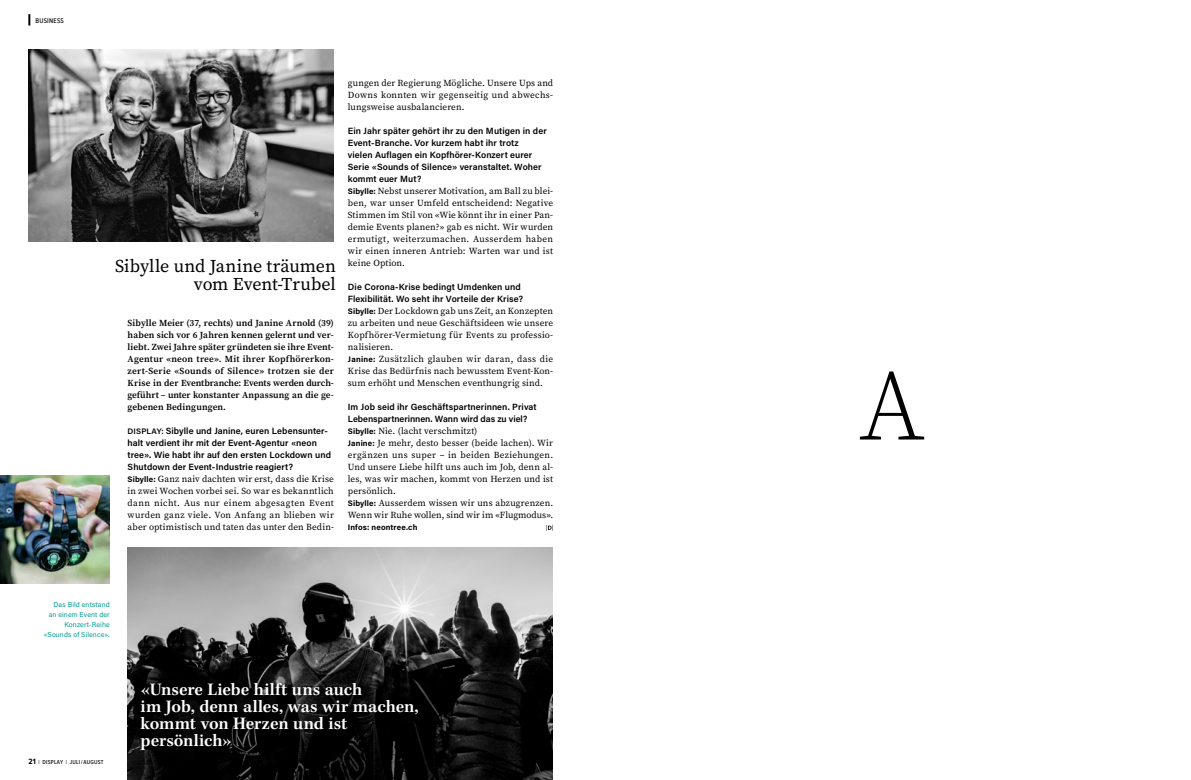
<style>
.page{position:relative;width:1191px;height:780px;background:#fff}
.page>*{position:absolute;margin:0;border:0;box-sizing:border-box;transform-origin:0 0}
.t1{font:300 100px "Source Serif Pro";color:#000}
.t2{font:600 18px/17px "Kepler Std";color:#fff}
.t3{font:18px/18px "Source Serif Pro";letter-spacing:-.005em;color:#000;text-align:right}
.t4{font:9.2px/12px "Source Serif Pro";letter-spacing:.015em;color:#000;text-align:justify}
.t5{font:600 9.2px/12px "Source Serif Pro";letter-spacing:.01em;color:#000;text-align:justify}
.t6{font:600 9px/12px "Acumin Pro";letter-spacing:.01em;color:#000}
.t7{font:700 8px "Acumin Pro";letter-spacing:.015em;color:#000}
.t8{font:7px/10px "Acumin Pro";letter-spacing:.015em;color:#009a91;text-align:right}
.t9{font:500 7px "Proxima Nova Cond";letter-spacing:.035em;color:#000}
.t10{font:500 6px "Proxima Nova Cond";letter-spacing:.035em;color:#000}
.s1{font-size:8px}
.s2{font-family:"Acumin Pro";font-weight:700;font-size:8px}
.s3{font-weight:700;font-size:8px}
</style>
<div class="page">
<img style="left:28px;top:50px;width:306px;height:192px">
<img style="left:0;top:476px;width:110px;height:108px">
<img style="left:128px;top:548px;width:425px;height:232px">
<div style="left:140px;top:681px;width:283px;height:74px;background:#000"></div>
<svg style="left:546px;top:525px;width:7px;height:6px"></svg>
<svg style="left:28px;top:14px;width:2px;height:12px"></svg>
<p class="t9" style="left:36px;top:16px;width:30px">BUSINESS</p>
<h2 class="t3" style="left:115px;top:256px;width:222px">Sibylle und Janine träumen vom Event-Trubel</h2>
<p class="t5" style="left:128px;top:316px;width:208px">Sibylle Meier (37, rechts) und Janine Arnold (39) haben sich vor 6 Jahren kennen gelernt und ver&shy;liebt. Zwei Jahre später gründeten sie ihre Event-Agentur «neon tree». Mit ihrer Kopfhörerkon&shy;zert-Serie «Sounds of Silence» trotzen sie der Krise in der Eventbranche: Events werden durch&shy;geführt – unter konstanter Anpassung an die ge&shy;gebenen Bedingungen.</p>
<p class="t6" style="left:128px;top:424px;width:205px"><span class="s1">DISPLAY:</span> Sibylle und Janine, euren Lebensunter&shy;halt verdient ihr mit der Event-Agentur «neon tree». Wie habt ihr auf den ersten Lockdown und Shutdown der Event-Industrie reagiert?</p>
<p class="t4" style="left:128px;top:472px;width:208px"><span class="s2">Sibylle:</span> Ganz naiv dachten wir erst, dass die Krise in zwei Wochen vorbei sei. So war es bekanntlich dann nicht. Aus nur einem abgesagten Event wurden ganz viele. Von Anfang an blieben wir aber optimistisch und taten das unter den Bedin-</p>
<p class="t4" style="left:348px;top:76px;width:207px">gungen der Regierung Mögliche. Unsere Ups and Downs konnten wir gegenseitig und abwechs&shy;lungsweise ausbalancieren.</p>
<p class="t6" style="left:348px;top:124px;width:200px">Ein Jahr später gehört ihr zu den Mutigen in der Event-Branche. Vor kurzem habt ihr trotz<br>vielen Auflagen ein Kopfhörer-Konzert eurer Serie «Sounds of Silence» veranstaltet. Woher kommt euer Mut?</p>
<p class="t4" style="left:348px;top:184px;width:207px"><span class="s2">Sibylle:</span> Nebst unserer Motivation, am Ball zu blei&shy;ben, war unser Umfeld entscheidend: Negative Stimmen im Stil von «Wie könnt ihr in einer Pan&shy;demie Events planen?» gab es nicht. Wir wurden ermutigt, weiterzumachen. Ausserdem haben wir einen inneren Antrieb: Warten war und ist keine Option.</p>
<p class="t6" style="left:348px;top:280px;width:177px">Die Corona-Krise bedingt Umdenken und<br>Flexibilität. Wo seht ihr Vorteile der Krise?</p>
<p class="t4" style="left:348px;top:304px;width:207px;text-align:left"><span class="s2">Sibylle:</span> Der Lockdown gab uns Zeit, an Konzepten zu arbeiten und neue Geschäftsideen wie unsere Kopfhörer-Vermietung für Events zu professio&shy;nalisieren.<br><span class="s2">Janine:</span> Zusätzlich glauben wir daran, dass die Krise das Bedürfnis nach bewusstem Event-Kon&shy;sum erhöht und Menschen eventhungrig sind.</p>
<p class="t6" style="left:348px;top:400px;width:190px">Im Job seid ihr Geschäftspartnerinnen. Privat<br>Lebenspartnerinnen. Wann wird das zu viel?</p>
<p class="t4" style="left:348px;top:424px;width:207px;text-align:left"><span class="s2">Sibylle:</span> Nie. (lacht verschmitzt)<br><span class="s2">Janine:</span> Je mehr, desto besser (beide lachen). Wir ergänzen uns super – in beiden Beziehungen.<br>Und unsere Liebe hilft uns auch im Job, denn al&shy;les, was wir machen, kommt von Herzen und ist persönlich.<br><span class="s2">Sibylle:</span> Ausserdem wissen wir uns abzugrenzen.<br>Wenn wir Ruhe wollen, sind wir im «Flugmodus».</p>
<p class="t7" style="left:348px;top:521px;width:71px">Infos: neontree.ch</p>
<p class="t8" style="left:44px;top:599px;width:67px">Das Bild entstand<br>an einem Event der<br>Konzert-Reihe «Sounds of Silence».</p>
<p class="t10" style="left:28px;top:757px;width:77px"><span class="s3">21</span> | DISPLAY | JULI / AUGUST</p>
<h2 class="t2" style="left:141px;top:681px;width:279px">«Unsere Liebe hilft uns auch<br>im Job, denn alles, was wir machen, kommt von Herzen und ist persönlich»</h2>
<h1 class="t1" style="left:859px;top:342px;width:67px">A</h1>
</div>
